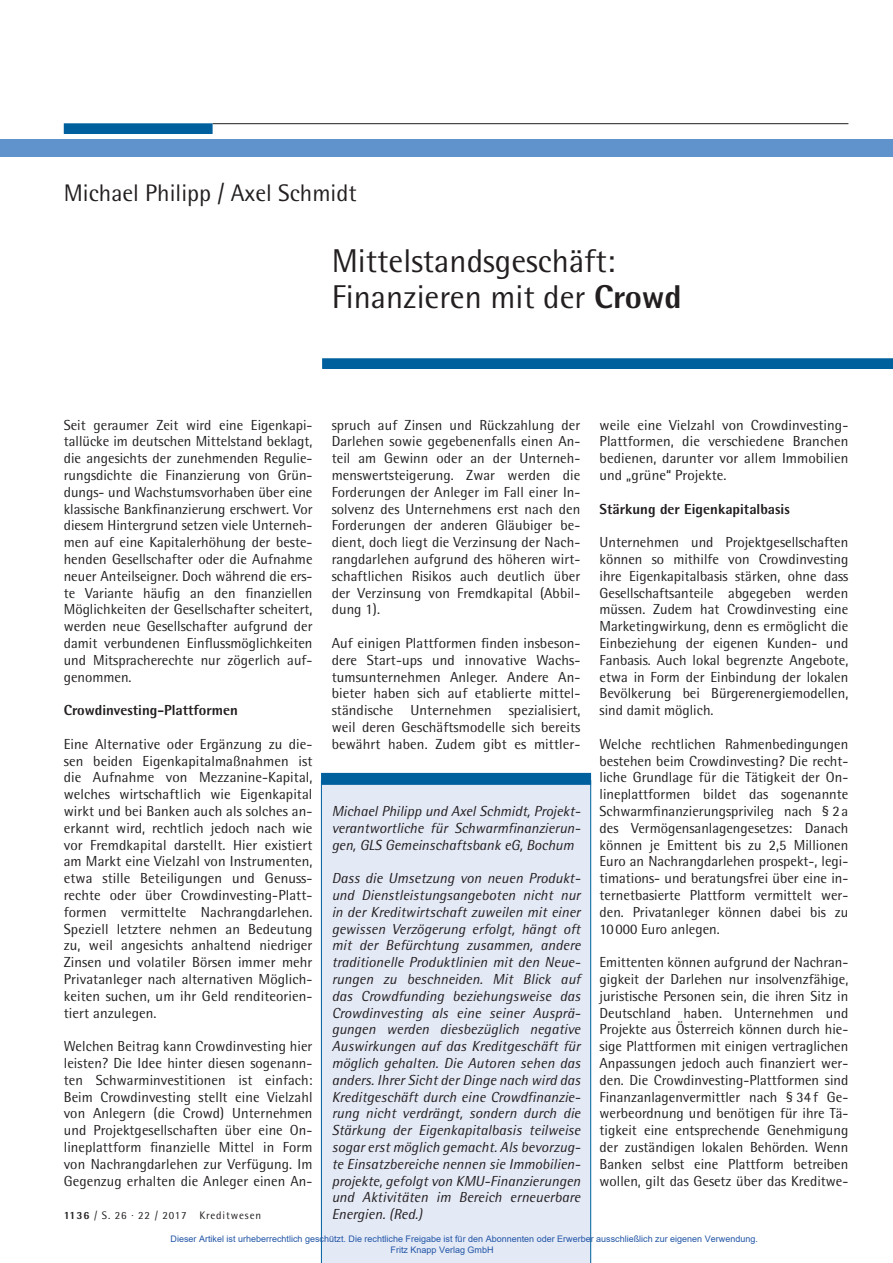
<style>
.page{position:relative;width:893px;height:1263px;background:#fff}
.page>*{position:absolute;margin:0;border:0;box-sizing:border-box;transform-origin:0 0}
.t1{font:33px/36px "Rotis Semi Sans";color:#231f20}
.t2{font:24px "Rotis Semi Sans";color:#231f20}
.t3{font:14.55px/16.8px "Rotis Semi Sans";letter-spacing:.005em;color:#231f20;text-align:justify}
.t4{font:italic 14.55px/16.8px "Rotis Semi Sans";color:#231f20;text-align:justify}
.t5{font:800 14.55px "Rotis Semi Sans";color:#231f20}
.t6{font:10.95px "Rotis Semi Sans";letter-spacing:.08em;color:#231f20}
.t7{font:9px/10.8px "Arial";color:#2256a6}
.s1{font-weight:800}
</style>
<div class="page">
<hr style="left:213px;top:123px;width:635px;height:1px;background:#231f20">
<div style="left:65px;top:124px;width:147px;height:9px;background:#00609e"></div>
<div style="left:64px;top:123px;width:149px;height:11px;border:2px solid #00609e"></div>
<div style="left:323px;top:359px;width:569px;height:9px;background:#00609e"></div>
<div style="left:322px;top:358px;width:571px;height:11px;border:2px solid #00609e"></div>
<div style="left:0;top:139px;width:893px;height:17px;background:#6092cc"></div>
<div style="left:321px;top:785px;width:270px;height:478px;background:#e4e9f6"></div>
<div style="left:322px;top:774px;width:268px;height:10px;background:#00609e"></div>
<div style="left:321px;top:773px;width:270px;height:12px;border:2px solid #00609e"></div>
<h2 class="t2" style="left:64px;top:185px;width:294px">Michael Philipp / Axel Schmidt</h2>
<h1 class="t1" style="left:332px;top:246px;width:352px">Mittelstandsgeschäft:<br>Finanzieren mit der <span class="s1">Crowd</span></h1>
<p class="t3" style="left:64px;top:418px;width:250px">Seit geraumer Zeit wird eine Eigenkapi&shy;tallücke im deutschen Mittelstand beklagt, die angesichts der zunehmenden Regulie&shy;rungsdichte die Finanzierung von Grün&shy;dungs- und Wachstumsvorhaben über eine klassische Bankfinanzierung erschwert. Vor diesem Hintergrund setzen viele Unterneh&shy;men auf eine Kapitalerhöhung der beste&shy;henden Gesellschafter oder die Aufnahme neuer Anteilseigner. Doch während die ers&shy;te Variante häufig an den finanziellen Möglichkeiten der Gesellschafter scheitert, werden neue Gesellschafter aufgrund der damit verbundenen Einflussmöglichkeiten und Mitspracherechte nur zögerlich auf&shy;genommen.</p>
<p class="t5" style="left:64px;top:705px;width:176px">Crowdinvesting-Plattformen</p>
<p class="t3" style="left:64px;top:737px;width:250px">Eine Alternative oder Ergänzung zu die&shy;sen beiden Eigenkapitalmaßnahmen ist die Aufnahme von Mezzanine-Kapital, welches wirtschaftlich wie Eigenkapital wirkt und bei Banken auch als solches an&shy;erkannt wird, rechtlich jedoch nach wie vor Fremdkapital darstellt. Hier existiert am Markt eine Vielzahl von Instrumenten, etwa stille Beteiligungen und Genuss&shy;rechte oder über Crowdinvesting-Platt&shy;formen vermittelte Nachrangdarlehen.<br>Speziell letztere nehmen an Bedeutung zu, weil angesichts anhaltend niedriger Zinsen und volatiler Börsen immer mehr Privatanleger nach alternativen Möglich&shy;keiten suchen, um ihr Geld renditeorien&shy;tiert anzulegen.</p>
<p class="t3" style="left:64px;top:1039px;width:250px">Welchen Beitrag kann Crowdinvesting hier leisten? Die Idee hinter diesen sogenann&shy;ten Schwarminvestitionen ist einfach:<br>Beim Crowdinvesting stellt eine Vielzahl von Anlegern (die Crowd) Unternehmen und Projektgesellschaften über eine On&shy;lineplattform finanzielle Mittel in Form von Nachrangdarlehen zur Verfügung. Im Gegenzug erhalten die Anleger einen An-</p>
<p class="t3" style="left:600px;top:418px;width:250px">weile eine Vielzahl von Crowdinvesting-Plattformen, die verschiedene Branchen bedienen, da runter vor allem Immobilien und „grüne“ Projekte.</p>
<p class="t5" style="left:600px;top:503px;width:192px">Stärkung der Eigenkapitalbasis</p>
<p class="t3" style="left:600px;top:535px;width:250px">Unternehmen und Projektgesellschaften können so mithilfe von Crowdinvesting ihre Eigenkapitalbasis stärken, ohne dass Gesellschaftsanteile abgegeben werden müssen. Zudem hat Crowdinvesting eine Marketingwirkung, denn es ermöglicht die Einbeziehung der eigenen Kunden- und Fanbasis. Auch lokal begrenzte Angebote, etwa in Form der Einbindung der lokalen Bevölkerung bei Bürgerenergiemodellen, sind damit möglich.</p>
<p class="t3" style="left:600px;top:737px;width:250px">Welche rechtlichen Rahmenbedingungen bestehen beim Crowdinvesting? Die recht&shy;liche Grundlage für die Tätigkeit der On&shy;lineplattformen bildet das sogenannte Schwarmfinanzierungsprivileg nach § 2 a des Vermögensanlagengesetzes: Danach können je Emittent bis zu 2,5 Millionen Euro an Nachrangdarlehen prospekt-, legi&shy;timations- und beratungsfrei über eine in&shy;ternetbasierte Plattform vermittelt wer&shy;den. Privatanleger können dabei bis zu 10 000 Euro anlegen.</p>
<p class="t3" style="left:600px;top:955px;width:250px">Emittenten können aufgrund der Nachran&shy;gigkeit der Darlehen nur insolvenzfähige, juristische Personen sein, die ihren Sitz in Deutschland haben. Unternehmen und Projekte aus Österreich können durch hie&shy;sige Plattformen mit einigen vertraglichen Anpassungen jedoch auch finanziert wer&shy;den. Die Crowdinvesting-Plattformen sind Finanzanlagenvermittler nach § 34 f Ge&shy;werbeordnung und benötigen für ihre Tä&shy;tigkeit eine entsprechende Genehmigung der zuständigen lokalen Behörden. Wenn Banken selbst eine Plattform betreiben wollen, gilt das Gesetz über das Kreditwe-</p>
<p class="t3" style="left:332px;top:418px;width:250px">spruch auf Zinsen und Rückzahlung der Darlehen sowie gegebenenfalls einen An&shy;teil am Gewinn oder an der Unterneh&shy;menswertsteigerung. Zwar werden die Forderungen der Anleger im Fall einer In&shy;solvenz des Unternehmens erst nach den Forderungen der anderen Gläubiger be&shy;dient, doch liegt die Verzinsung der Nach&shy;rangdarlehen aufgrund des höheren wirt&shy;schaftlichen Risikos auch deutlich über der Verzinsung von Fremdkapital (Abbil&shy;dung 1).</p>
<p class="t3" style="left:332px;top:636px;width:250px">Auf einigen Plattformen finden insbeson&shy;dere Start-ups und innovative Wachs&shy;tumsunternehmen Anleger. Andere An&shy;bieter haben sich auf etablierte mittel&shy;ständische Unternehmen spezialisiert, weil deren Geschäftsmodelle sich bereits bewährt haben. Zudem gibt es mittler-</p>
<p class="t4" style="left:332px;top:804px;width:250px">Michael Philipp und Axel Schmidt, Projekt&shy;verantwortliche für Schwarmfinanzierun&shy;gen, GLS Gemeinschaftsbank eG, Bochum</p>
<p class="t4" style="left:332px;top:871px;width:250px">Dass die Umsetzung von neuen Produkt&shy;und Dienstleistungsangeboten nicht nur in der Kreditwirtschaft zuweilen mit einer gewissen Verzögerung erfolgt, hängt oft mit der Befürchtung zusammen, andere traditionelle Produktlinien mit den Neue&shy;rungen zu beschneiden. Mit Blick auf das Crowdfunding beziehungsweise das Crowd investing als eine seiner Ausprä&shy;gungen werden diesbezüglich negative Auswirkungen auf das Kreditgeschäft für möglich gehalten. Die Autoren sehen das anders. Ihrer Sicht der Dinge nach wird das Kreditgeschäft durch eine Crowdfinanzie&shy;rung nicht verdrängt, sondern durch die Stärkung der Eigenkapitalbasis teilweise sogar erst möglich gemacht. Als bevorzug&shy;te Einsatzbereiche nennen sie Immobilien&shy;projekte, gefolgt von KMU-Finanzierungen und Aktivitäten im Bereich erneuerbare Energien. (Red.)</p>
<p class="t7" style="left:391px;top:1233px;width:369px;text-indent:-220px">Dieser Artikel ist urheberrechtlich geschützt. Die rechtliche Freigabe ist für den Abonnenten oder Erwerber ausschließlich zur eigenen Verwendung.<br>Fritz Knapp Verlag GmbH</p>
<p class="t6" style="left:64px;top:1212px;width:199px"><span class="s1">1136</span> / S. 26 · 22 / 2017 Kreditwesen</p>
</div>
